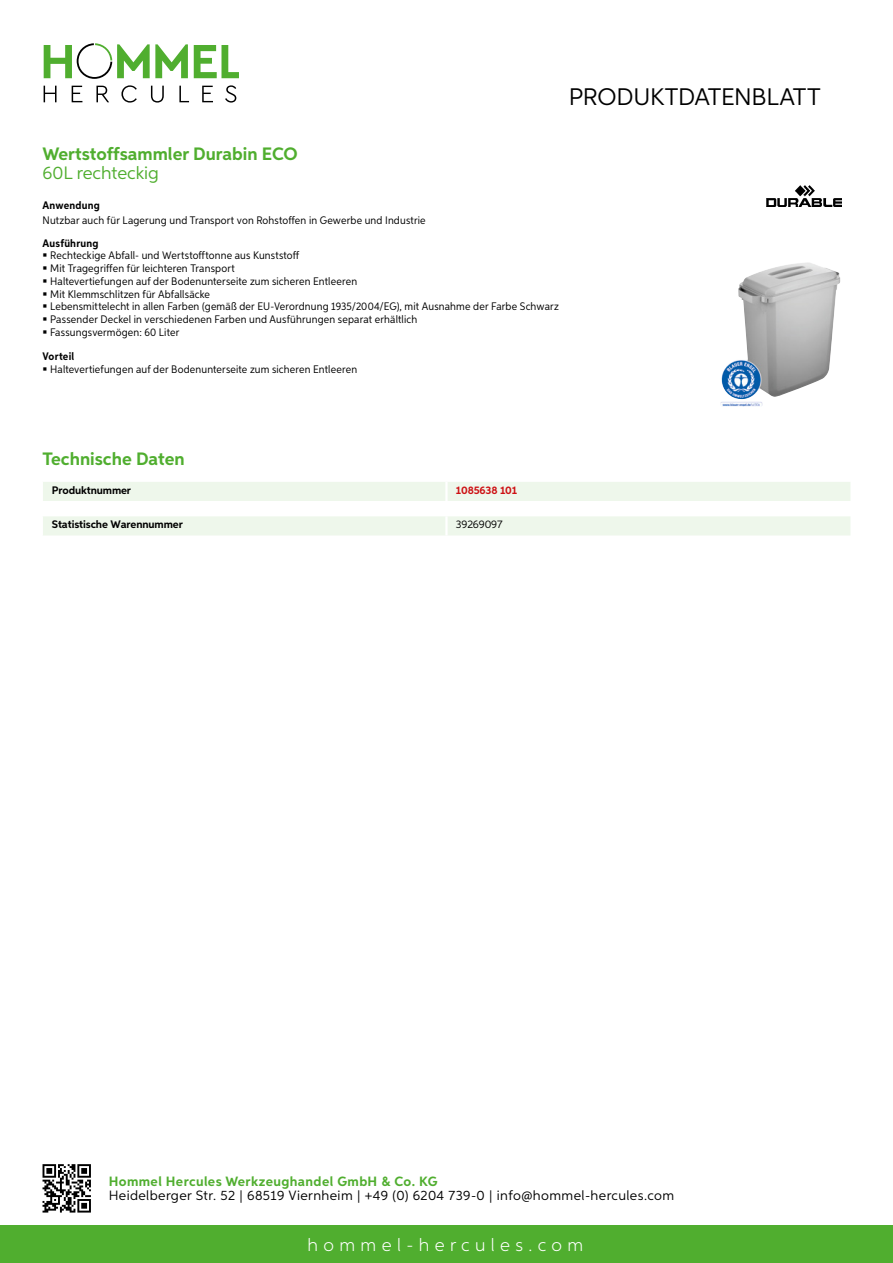
<style>
.page{position:relative;width:893px;height:1263px;background:#fff}
.page>*{position:absolute;margin:0;border:0;box-sizing:border-box;transform-origin:0 0}
.t1{font:24px "Aspira";letter-spacing:-.01em;color:#000}
.t2{font:700 18px "Aspira";color:#50ae2f}
.t3{font:300 18px "Aspira";letter-spacing:.3em;color:#fff}
.t4{font:18px "Aspira";color:#50ae2f}
.t5{font:13.5px "Aspira";letter-spacing:.03em;color:#000}
.t6{font:700 13.5px "Aspira";letter-spacing:.03em;color:#50ae2f}
.t7{font:10.95px/12.8px "Aspira Nar";letter-spacing:.015em;color:#000}
.t8{font:700 10.95px "Aspira";letter-spacing:-.01em;color:#000}
.t9{font:700 10.95px "Aspira Nar";letter-spacing:.02em;color:#000}
.t10{font:700 10.95px "Aspira";letter-spacing:-.01em;color:#cd1013}
.t11{font:10.95px "Aspira";letter-spacing:-.01em;color:#000}
</style>
<div class="page">
<div style="left:0;top:1226px;width:893px;height:37px;background:#50ae2f"></div>
<svg style="left:43px;top:1164px;width:48px;height:48px"></svg>
<svg style="left:194px;top:45px;width:45px;height:33px"></svg>
<svg style="left:44px;top:43px;width:144px;height:36px"></svg>
<svg style="left:44px;top:86px;width:13px;height:16px"></svg>
<svg style="left:72px;top:86px;width:10px;height:16px"></svg>
<svg style="left:96px;top:86px;width:13px;height:16px"></svg>
<svg style="left:121px;top:85px;width:16px;height:18px"></svg>
<svg style="left:151px;top:86px;width:13px;height:17px"></svg>
<svg style="left:179px;top:86px;width:10px;height:16px"></svg>
<svg style="left:202px;top:86px;width:11px;height:16px"></svg>
<svg style="left:225px;top:85px;width:11px;height:18px"></svg>
<div style="left:43px;top:482px;width:807px;height:19px;background:#eef7eb"></div>
<hr style="left:445px;top:482px;width:3px;height:19px;background:#fff">
<div style="left:43px;top:516px;width:807px;height:19px;background:#eef7eb"></div>
<hr style="left:445px;top:516px;width:3px;height:19px;background:#fff">
<img style="left:720px;top:262px;width:120px;height:144px">
<img style="left:766px;top:185px;width:76px;height:22px">
<h1 class="t1" style="left:569px;top:82px;width:253px">Produktdatenblatt</h1>
<h2 class="t2" style="left:43px;top:142px;width:257px">Wertstoffsammler Durabin ECO</h2>
<h2 class="t4" style="left:43px;top:162px;width:118px">60L rechteckig</h2>
<p class="t9" style="left:43px;top:199px;width:59px">Anwendung</p>
<p class="t7" style="left:43px;top:214px;width:385px">Nutzbar auch für Lagerung und Transport von Rohstoffen in Gewerbe und Industrie</p>
<p class="t9" style="left:43px;top:236px;width:58px">Ausführung</p>
<p class="t7" style="left:50px;top:249px;width:510px">Rechteckige Abfall- und Wertstofftonne aus Kunststoff<br>Mit Tragegriffen für leichteren Transport<br>Haltevertiefungen auf der Bodenunterseite zum sicheren Entleeren<br>Mit Klemmschlitzen für Abfallsäcke<br>Lebensmittelecht in allen Farben (gemäß der EU-Verordnung 1935/2004/EG), mit Ausnahme der Farbe Schwarz Passender Deckel in verschiedenen Farben und Ausführungen separat erhältlich<br>Fassungsvermögen: 60 Liter</p>
<p class="t9" style="left:43px;top:350px;width:33px">Vorteil</p>
<p class="t7" style="left:50px;top:363px;width:308px">Haltevertiefungen auf der Bodenunterseite zum sicheren Entleeren</p>
<h2 class="t2" style="left:43px;top:448px;width:144px">Technische Daten</h2>
<p class="t8" style="left:52px;top:483px;width:81px">Produktnummer</p>
<p class="t10" style="left:456px;top:483px;width:63px">1085638 101</p>
<p class="t8" style="left:52px;top:518px;width:132px">Statistische Warennummer</p>
<p class="t11" style="left:456px;top:518px;width:48px">39269097</p>
<p class="t6" style="left:109px;top:1172px;width:330px">Hommel Hercules Werkzeughandel GmbH &amp; Co. KG</p>
<p class="t5" style="left:109px;top:1187px;width:567px">Heidelberger Str. 52 | 68519 Viernheim | +49 (0) 6204 739-0 | info@hommel-hercules.com</p>
<h2 class="t3" style="left:307px;top:1234px;width:277px">hommel-hercules.com</h2>
</div>
